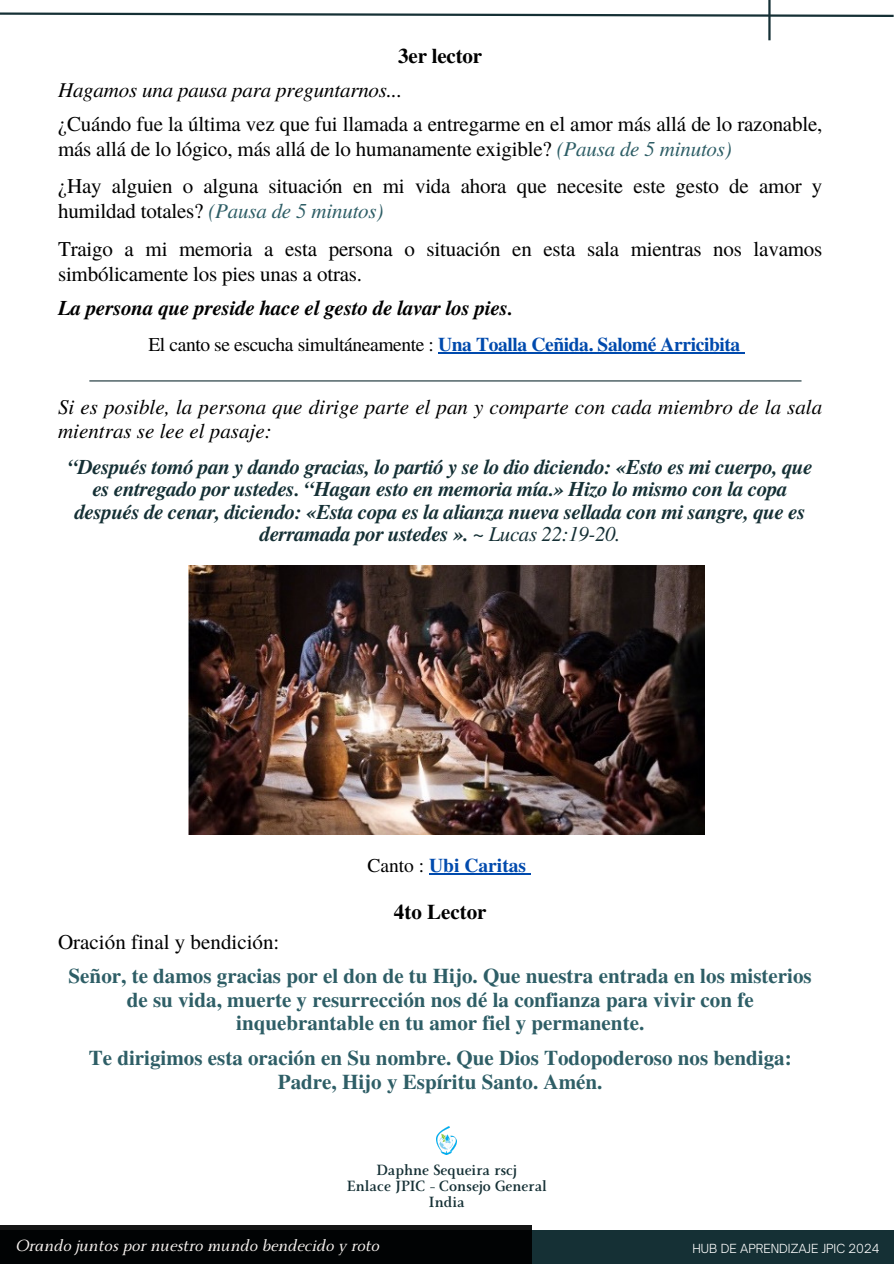
<style>
.page{position:relative;width:894px;height:1264px;background:#fff}
.page>*{position:absolute;margin:0;border:0;box-sizing:border-box;transform-origin:0 0}
.t1{font:21px/25px "Te X Gyre Termes";letter-spacing:-.01em;color:#000}
.t2{font:700 21px/23.5px "Te X Gyre Termes";color:#2e5e66;text-align:center}
.t3{font:italic 700 21px/22.5px "Te X Gyre Termes";letter-spacing:-.02em;color:#153035;text-align:center}
.t4{font:italic 21px/24.8px "Te X Gyre Termes";color:#000}
.t5{font:italic 700 21px "Te X Gyre Termes";letter-spacing:-.01em;color:#000}
.t6{font:700 21px "Te X Gyre Termes";letter-spacing:-.005em;color:#000}
.t7{font:19.5px "Te X Gyre Termes";letter-spacing:-.02em;color:#000}
.t8{font:700 19.5px "Te X Gyre Termes";color:#004aad}
.t9{font:italic 18px "Monterchi Serif";color:#f8f3f0}
.t10{font:700 16.5px/15.8px "Monterchi Serif";color:#153035;text-align:center}
.t11{font:300 12px "Open Sauce One";color:#fff}
.s1{font-style:italic;color:#2e5e66}
.s2{font-weight:700;color:#004aad}
.s3{font-weight:400}
.s4{font-weight:400;color:#000}
</style>
<div class="page">
<div style="left:0;top:1229px;width:893px;height:34px;background:#153035"></div>
<svg style="left:0;top:11px;width:893px;height:7px"></svg>
<hr style="left:768px;top:0;width:2px;height:40px;background:#153035">
<img style="left:189px;top:566px;width:515px;height:268px">
<hr style="left:438px;top:352px;width:301px;height:1px;background:#004aad">
<hr style="left:429px;top:873px;width:97px;height:1px;background:#004aad">
<div style="left:0;top:1225px;width:532px;height:38px;background:#000"></div>
<img style="left:436px;top:1126px;width:20px;height:28px">
<hr style="left:89px;top:380px;width:712px;height:1px;background:#153035">
<h2 class="t6" style="left:398px;top:40px;width:85px">3er lector</h2>
<h2 class="t4" style="left:58px;top:76px;width:345px">Hagamos una pausa para preguntarnos...</h2>
<h2 class="t1" style="left:58px;top:110px;width:765px">¿Cuándo fue la última vez que fui llamada a entregarme en el amor más allá de lo razonable, más allá de lo lógico, más allá de lo humanamente exigible? <span class="s1">(Pausa de 5 minutos)</span></h2>
<h1 class="t1" style="left:58px;top:173px;width:765px">¿Hay alguien o alguna situación en mi vida ahora que necesite este gesto de amor y humildad totales? <span class="s1">(Pausa de 5 minutos)</span></h1>
<h2 class="t1" style="left:58px;top:235px;width:765px">Traigo a mi memoria a esta persona o situación en esta sala mientras nos lavamos simbólicamente los pies unas a otras.</h2>
<h2 class="t5" style="left:58px;top:292px;width:456px">La persona que preside hace el gesto de lavar los pies.</h2>
<h2 class="t7" style="left:148px;top:330px;width:593px">El canto se escucha simultáneamente : <span class="s2">Una Toalla Ceñida. Salomé Arricibita</span></h2>
<h2 class="t4" style="left:58px;top:393px;width:765px">Si es posible, la persona que dirige parte el pan y comparte con cada miembro de la sala mientras se lee el pasaje:</h2>
<h1 class="t3" style="left:68px;top:454px;width:746px">“Después tomó pan y dando gracias, lo partió y se lo dio diciendo: «Esto es mi cuerpo, que es entregado por ustedes. “Hagan esto en memoria mía.» Hizo lo mismo con la copa después de cenar, diciendo: «Esta copa es la alianza nueva sellada con mi sangre, que es derramada por ustedes ». <span class="s3">~ Lucas 22:19-20.</span></h1>
<h1 class="t8" style="left:367px;top:850px;width:160px"><span class="s4">Canto :</span> Ubi Caritas</h1>
<p class="t6" style="left:393px;top:895px;width:94px">4to Lector</p>
<h2 class="t1" style="left:58px;top:928px;width:223px">Oración final y bendición:</h2>
<h1 class="t2" style="left:69px;top:963px;width:744px">Señor, te damos gracias por el don de tu Hijo. Que nuestra entrada en los misterios de su vida, muerte y resurrección nos dé la confianza para vivir con fe inquebrantable en tu amor fiel y permanente.</h1>
<h2 class="t2" style="left:89px;top:1045px;width:704px">Te dirigimos esta oración en Su nombre. Que Dios Todopoderoso nos bendiga:<br>Padre, Hijo y Espíritu Santo. Amén.</h2>
<h4 class="t10" style="left:346px;top:1164px;width:202px">Daphne Sequeira rscj<br>Enlace JPIC - Consejo General<br>India</h4>
<p class="t9" style="left:16px;top:1236px;width:365px">Orando juntos por nuestro mundo bendecido y roto</p>
<h3 class="t11" style="left:692px;top:1240px;width:188px">HUB DE APRENDIZAJE JPIC 2024</h3>
</div>
